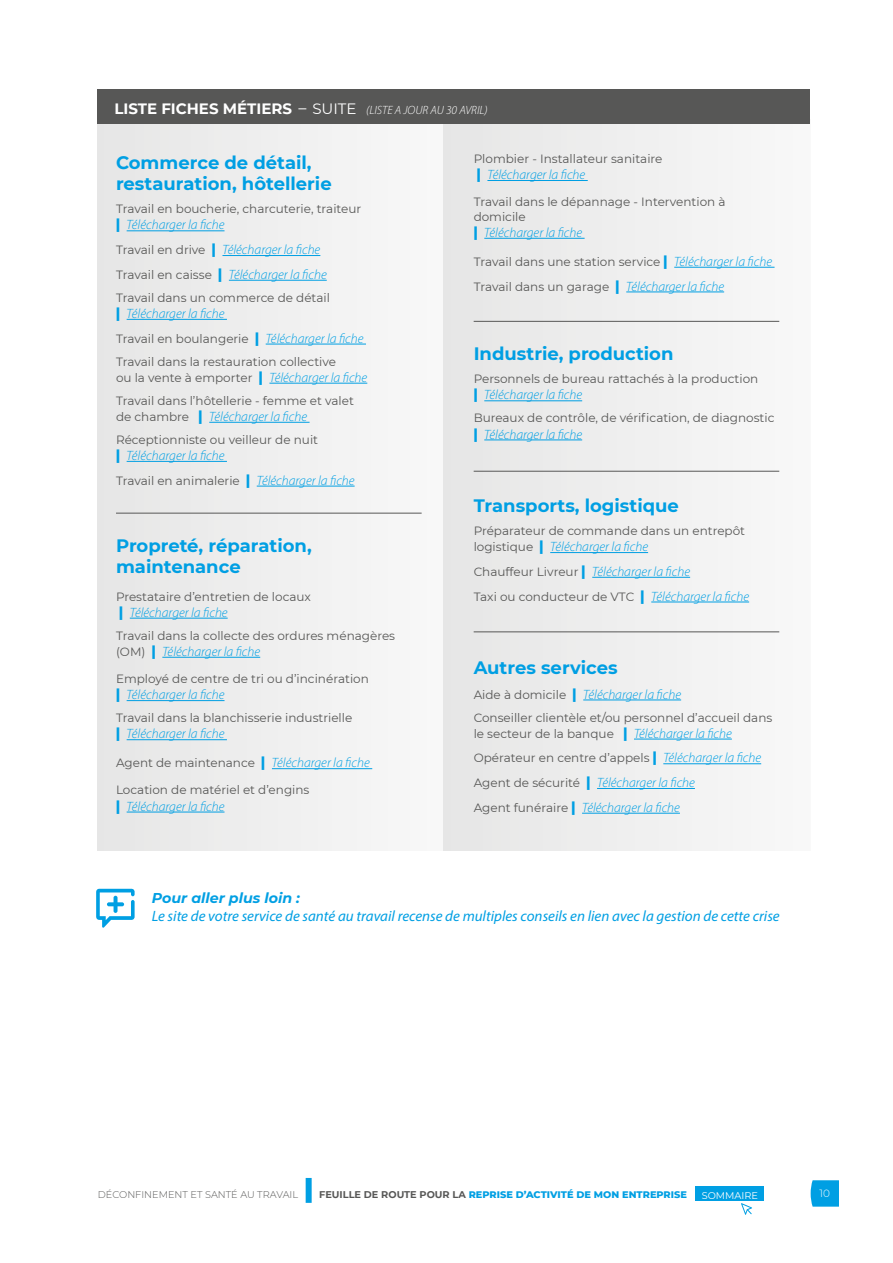
<style>
.page{position:relative;width:893px;height:1263px;background:#fff}
.page>*{position:absolute;margin:0;border:0;box-sizing:border-box;transform-origin:0 0}
.t1{font:700 18px/21.6px "Montserrat";color:#009fe3}
.t2{font:italic 15px "Myriad Pro";color:#009fe3}
.t3{font:italic 700 14.25px "Montserrat";color:#009fe3}
.t4{font:italic 300 13.5px/24.8px "Myriad Pro";color:#009fe3}
.t5{font:12px/23px "Montserrat";color:#575756}
.t6{font:italic 300 12px "Myriad Pro";color:#fff}
.t7{font:300 10.5px "Montserrat";color:#fff}
.t8{font:800 9.75px "Montserrat";color:#009fe3}
.t9{font:300 9.75px "Montserrat";color:#575756}
.t10{font:9.75px "Montserrat";color:#fff}
.s1{font-family:"Montserrat";font-weight:700;font-style:normal;font-size:15px}
.s2{font-family:"Montserrat";font-weight:400;font-style:normal;font-size:15px}
.s3{font-family:"Montserrat";font-weight:900;font-style:normal;font-size:14.4px}
.s4{font-family:"Montserrat";font-weight:400;font-style:normal;font-size:12px;color:#575756}
.s5{font-weight:900;font-size:14.4px;color:#009fe3}
.s6{font-family:"Myriad Pro";font-weight:300;font-style:italic;font-size:13.5px;color:#009fe3}
.s7{font-weight:700;color:#575756}
</style>
<div class="page">
<div style="left:306px;top:1178px;width:6px;height:25px;background:#009fe3"></div>
<svg style="left:811px;top:1180px;width:28px;height:26px"></svg>
<div style="left:696px;top:1186px;width:68px;height:15px;background:#009fe3"></div>
<svg style="left:741px;top:1203px;width:11px;height:12px"></svg>
<div style="left:97px;top:120px;width:346px;height:730px;background:#efefef"></div>
<div style="left:443px;top:120px;width:367px;height:730px;background:#efefef"></div>
<div style="left:97px;top:90px;width:713px;height:34px;background:#575756"></div>
<hr style="left:127px;top:230px;width:98px;height:1px;background:#009fe3">
<hr style="left:222px;top:255px;width:98px;height:1px;background:#009fe3">
<hr style="left:229px;top:280px;width:98px;height:1px;background:#009fe3">
<hr style="left:127px;top:319px;width:100px;height:1px;background:#009fe3">
<hr style="left:266px;top:344px;width:100px;height:1px;background:#009fe3">
<hr style="left:269px;top:383px;width:98px;height:1px;background:#009fe3">
<hr style="left:209px;top:422px;width:101px;height:1px;background:#009fe3">
<hr style="left:127px;top:461px;width:100px;height:1px;background:#009fe3">
<hr style="left:257px;top:486px;width:98px;height:1px;background:#009fe3">
<hr style="left:130px;top:618px;width:98px;height:1px;background:#009fe3">
<hr style="left:162px;top:657px;width:98px;height:1px;background:#009fe3">
<hr style="left:127px;top:700px;width:98px;height:1px;background:#009fe3">
<hr style="left:127px;top:739px;width:100px;height:1px;background:#009fe3">
<hr style="left:272px;top:768px;width:100px;height:1px;background:#009fe3">
<hr style="left:127px;top:812px;width:98px;height:1px;background:#009fe3">
<hr style="left:484px;top:400px;width:98px;height:1px;background:#009fe3">
<hr style="left:484px;top:440px;width:98px;height:1px;background:#009fe3">
<hr style="left:487px;top:180px;width:101px;height:1px;background:#009fe3">
<hr style="left:484px;top:238px;width:101px;height:1px;background:#009fe3">
<hr style="left:674px;top:267px;width:100px;height:1px;background:#009fe3">
<hr style="left:626px;top:292px;width:98px;height:1px;background:#009fe3">
<hr style="left:550px;top:552px;width:98px;height:1px;background:#009fe3">
<hr style="left:592px;top:577px;width:98px;height:1px;background:#009fe3">
<hr style="left:651px;top:602px;width:98px;height:1px;background:#009fe3">
<hr style="left:583px;top:700px;width:98px;height:1px;background:#009fe3">
<hr style="left:634px;top:739px;width:98px;height:1px;background:#009fe3">
<hr style="left:663px;top:763px;width:98px;height:1px;background:#009fe3">
<hr style="left:597px;top:788px;width:98px;height:1px;background:#009fe3">
<hr style="left:582px;top:813px;width:98px;height:1px;background:#009fe3">
<hr style="left:116px;top:513px;width:306px;height:1px;background:#575756">
<hr style="left:474px;top:321px;width:305px;height:1px;background:#575756">
<hr style="left:474px;top:471px;width:305px;height:1px;background:#575756">
<hr style="left:474px;top:631px;width:305px;height:1px;background:#575756">
<svg style="left:96px;top:889px;width:39px;height:39px"></svg>
<p class="t6" style="left:114px;top:103px;width:375px"><span class="s1">LISTE FICHES MÉTIERS</span> <span class="s2">- SUITE</span> (LISTE A JOUR AU 30 AVRIL)</p>
<h1 class="t1" style="left:116px;top:151px;width:217px">Commerce de détail, restauration, hôtellerie</h1>
<p class="t5" style="left:116px;top:197px;width:247px">Travail en boucherie, charcuterie, traiteur</p>
<p class="t4" style="left:116px;top:212px;width:212px"><span class="s3">|</span> Télécharger la fiche<br><span class="s4">Travail en drive</span> <span class="s3">|</span> Télécharger la fiche<br><span class="s4">Travail en caisse</span> <span class="s3">|</span> Télécharger la fiche</p>
<p class="t5" style="left:116px;top:286px;width:215px">Travail dans un commerce de détail</p>
<p class="t4" style="left:116px;top:301px;width:110px"><span class="s3">|</span> Télécharger la fiche</p>
<p class="t5" style="left:116px;top:327px;width:249px">Travail en boulangerie <span class="s5">|</span> <span class="s6">Télécharger la fiche<br></span>Travail dans la restauration collective</p>
<p class="t5" style="left:116px;top:366px;width:253px">ou la vente à emporter <span class="s5">|</span> <span class="s6">Télécharger la fiche<br></span>Travail dans l’hôtellerie - femme et valet</p>
<p class="t4" style="left:116px;top:404px;width:193px"><span class="s4">de chambre</span> <span class="s3">|</span> Télécharger la fiche</p>
<p class="t5" style="left:116px;top:428px;width:204px">Réceptionniste ou veilleur de nuit</p>
<p class="t4" style="left:116px;top:443px;width:110px"><span class="s3">|</span> Télécharger la fiche</p>
<p class="t5" style="left:116px;top:469px;width:240px">Travail en animalerie <span class="s5">|</span> <span class="s6">Télécharger la fiche</span></p>
<p class="t5" style="left:474px;top:147px;width:190px">Plombier - Installateur sanitaire</p>
<p class="t4" style="left:477px;top:162px;width:110px"><span class="s3">|</span> Télécharger la fiche</p>
<p class="t5" style="left:474px;top:194px;width:253px;line-height:14.4px">Travail dans le dépannage - Intervention à domicile</p>
<p class="t4" style="left:474px;top:220px;width:110px"><span class="s3">|</span> Télécharger la fiche</p>
<p class="t5" style="left:474px;top:249px;width:300px;line-height:24.8px">Travail dans une station service <span class="s5">|</span> <span class="s6">Télécharger la fiche<br></span>Travail dans un garage <span class="s5">|</span> <span class="s6">Télécharger la fiche</span></p>
<h1 class="t1" style="left:474px;top:342px;width:201px">Industrie, production</h1>
<p class="t5" style="left:474px;top:367px;width:286px">Personnels de bureau rattachés à la production</p>
<p class="t4" style="left:474px;top:382px;width:110px"><span class="s3">|</span> Télécharger la fiche</p>
<p class="t5" style="left:474px;top:406px;width:302px">Bureaux de contrôle, de vérification, de diagnostic</p>
<p class="t4" style="left:474px;top:422px;width:110px"><span class="s3">|</span> Télécharger la fiche</p>
<h1 class="t1" style="left:116px;top:534px;width:197px">Propreté, réparation, maintenance</h1>
<p class="t5" style="left:116px;top:584px;width:196px">Prestataire d’entretien de locaux</p>
<p class="t4" style="left:119px;top:600px;width:110px"><span class="s3">|</span> Télécharger la fiche</p>
<p class="t5" style="left:116px;top:623px;width:281px">Travail dans la collecte des ordures ménagères</p>
<p class="t4" style="left:116px;top:639px;width:146px"><span class="s4">(OM)</span> <span class="s3">|</span> Télécharger la fiche</p>
<p class="t5" style="left:116px;top:667px;width:254px">Employé de centre de tri ou d’incinération</p>
<p class="t4" style="left:116px;top:682px;width:110px"><span class="s3">|</span> Télécharger la fiche</p>
<p class="t5" style="left:116px;top:706px;width:238px">Travail dans la blanchisserie industrielle</p>
<p class="t4" style="left:116px;top:721px;width:110px"><span class="s3">|</span> Télécharger la fiche</p>
<p class="t5" style="left:116px;top:751px;width:255px">Agent de maintenance <span class="s5">|</span> <span class="s6">Télécharger la fiche</span></p>
<p class="t5" style="left:116px;top:778px;width:195px">Location de matériel et d’engins</p>
<p class="t4" style="left:116px;top:794px;width:110px"><span class="s3">|</span> Télécharger la fiche</p>
<h1 class="t1" style="left:474px;top:494px;width:207px">Transports, logistique</h1>
<p class="t5" style="left:474px;top:519px;width:273px">Préparateur de commande dans un entrepôt</p>
<p class="t4" style="left:474px;top:534px;width:218px"><span class="s4">logistique</span> <span class="s3">|</span> Télécharger la fiche<br><span class="s4">Chauffeur Livreur</span> <span class="s3">|</span> Télécharger la fiche</p>
<p class="t5" style="left:474px;top:584px;width:277px">Taxi ou conducteur de VTC <span class="s5">|</span> <span class="s6">Télécharger la fiche</span></p>
<h1 class="t1" style="left:474px;top:656px;width:145px">Autres services</h1>
<p class="t4" style="left:474px;top:682px;width:209px"><span class="s4">Aide à domicile</span> <span class="s3">|</span> Télécharger la fiche</p>
<p class="t5" style="left:474px;top:709px;width:300px;line-height:16.2px">Conseiller clientèle et/ou personnel d’accueil dans le secteur de la banque <span class="s5">|</span> <span class="s6">Télécharger la fiche</span></p>
<p class="t5" style="left:474px;top:746px;width:289px">Opérateur en centre d’appels <span class="s5">|</span> <span class="s6">Télécharger la fiche</span></p>
<p class="t4" style="left:474px;top:770px;width:223px"><span class="s4">Agent de sécurité</span> <span class="s3">|</span> Télécharger la fiche<br><span class="s4">Agent funéraire</span> <span class="s3">|</span> Télécharger la fiche</p>
<p class="t3" style="left:152px;top:887px;width:150px">Pour aller plus loin :</p>
<p class="t2" style="left:152px;top:906px;width:629px">Le site de votre service de santé au travail recense de multiples conseils en lien avec la gestion de cette crise</p>
<p class="t9" style="left:98px;top:1188px;width:202px">DÉCONFINEMENT ET SANTÉ AU TRAVAIL</p>
<p class="t8" style="left:319px;top:1187px;width:369px"><span class="s7">FEUILLE DE ROUTE POUR LA</span> REPRISE D’ACTIVITÉ DE MON ENTREPRISE</p>
<p class="t10" style="left:702px;top:1188px;width:58px">SOMMAIRE</p>
<p class="t7" style="left:819px;top:1186px;width:12px">10</p>
</div>
